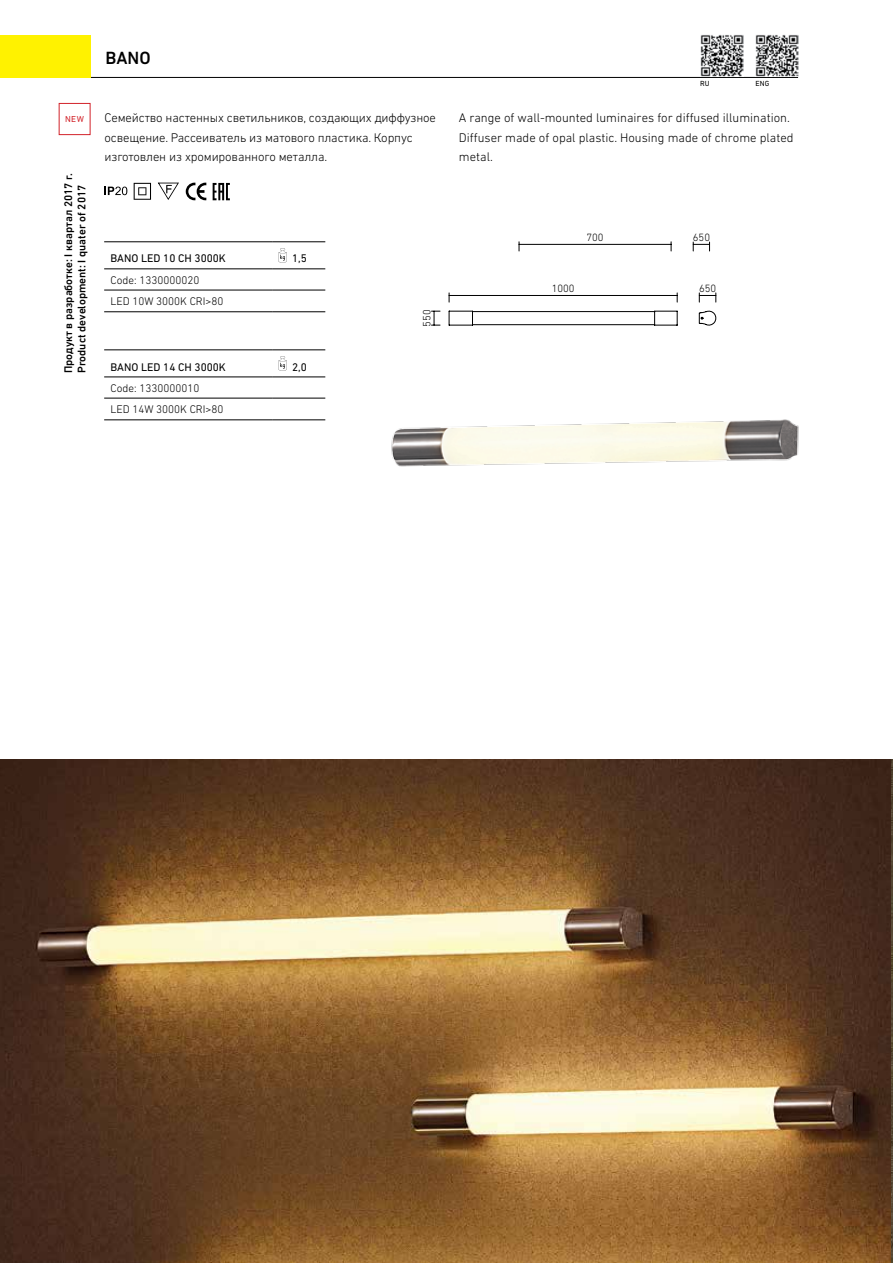
<style>
.page{position:relative;width:893px;height:1263px;background:#fff}
.page>*{position:absolute;margin:0;border:0;box-sizing:border-box;transform-origin:0 0}
.t1{font:500 18px "DIN Next W1 G";color:#000}
.t2{font:300 12.75px/19.5px "DIN Next W1 G";letter-spacing:-.01em;color:#000}
.t3{font:500 11.25px/13.5px "DIN Next W1 G";color:#000}
.t4{font:300 11.25px/21.5px "DIN Next W1 G";color:#000}
.t5{font:11.25px "DIN Next W1 G";color:#000}
.t6{font:300 10.8px "DIN Next W1 G";color:#000}
.t7{font:8.85px "DIN Next W1 G";color:#d2232a}
.t8{font:7.5px "DIN Next W1 G";color:#000}
</style>
<div class="page">
<hr style="left:0;top:77px;width:798px;height:1px;background:#000">
<div style="left:0;top:35px;width:90px;height:43px;background:#fff200"></div>
<img style="left:0;top:759px;width:893px;height:504px">
<svg style="left:448px;top:310px;width:269px;height:16px"></svg>
<hr style="left:519px;top:244px;width:152px;height:1px;background:#000">
<svg style="left:693px;top:242px;width:17px;height:9px"></svg>
<hr style="left:449px;top:295px;width:228px;height:1px;background:#000">
<svg style="left:431px;top:311px;width:9px;height:15px"></svg>
<svg style="left:699px;top:293px;width:17px;height:9px"></svg>
<svg style="left:105px;top:187px;width:22px;height:8px"></svg>
<svg style="left:134px;top:183px;width:17px;height:17px"></svg>
<svg style="left:158px;top:183px;width:21px;height:17px"></svg>
<svg style="left:186px;top:183px;width:20px;height:17px"></svg>
<svg style="left:213px;top:183px;width:17px;height:17px"></svg>
<img style="left:701px;top:35px;width:42px;height:42px">
<img style="left:755px;top:35px;width:43px;height:42px">
<hr style="left:104px;top:242px;width:168px;height:1px;background:#000">
<hr style="left:272px;top:242px;width:53px;height:1px;background:#000">
<hr style="left:104px;top:269px;width:168px;height:1px;background:#000">
<hr style="left:272px;top:269px;width:53px;height:1px;background:#000">
<hr style="left:104px;top:290px;width:168px;height:1px;background:#000">
<hr style="left:272px;top:290px;width:53px;height:1px;background:#000">
<hr style="left:104px;top:311px;width:168px;height:1px;background:#000">
<hr style="left:272px;top:311px;width:53px;height:1px;background:#000">
<svg style="left:278px;top:248px;width:9px;height:14px"></svg>
<hr style="left:104px;top:350px;width:168px;height:1px;background:#000">
<hr style="left:272px;top:350px;width:53px;height:1px;background:#000">
<hr style="left:104px;top:377px;width:168px;height:1px;background:#000">
<hr style="left:272px;top:377px;width:53px;height:1px;background:#000">
<hr style="left:104px;top:398px;width:168px;height:1px;background:#000">
<hr style="left:272px;top:398px;width:53px;height:1px;background:#000">
<hr style="left:104px;top:420px;width:168px;height:1px;background:#000">
<hr style="left:272px;top:420px;width:53px;height:1px;background:#000">
<svg style="left:278px;top:356px;width:9px;height:14px"></svg>
<img style="left:391px;top:419px;width:408px;height:48px">
<svg style="left:59px;top:103px;width:32px;height:32px"></svg>
<p class="t7" style="left:65px;top:114px;width:20px">NEW</p>
<p class="t3" style="left:61px;top:373px;width:201px;rotate:-90deg">Продукт в разработке: I квартал 2017 г.<br>Product development: I quater of 2017</p>
<h1 class="t1" style="left:106px;top:47px;width:47px">BANO</h1>
<p class="t8" style="left:700px;top:80px;width:11px">RU</p>
<p class="t8" style="left:755px;top:80px;width:15px">ENG</p>
<p class="t2" style="left:105px;top:108px;width:333px">Семейство настенных светильников, создающих диффузное освещение. Рассеиватель из матового пластика. Корпус изготовлен из хромированного металла.</p>
<p class="t2" style="left:459px;top:108px;width:336px">A range of wall-mounted luminaires for diffused illumination.<br>Diffuser made of opal plastic. Housing made of chrome plated metal.</p>
<p class="t5" style="left:111px;top:252px;width:117px">BANO LED 10 CH 3000K</p>
<p class="t5" style="left:292px;top:252px;width:16px">1,5</p>
<p class="t4" style="left:111px;top:269px;width:115px">Code: 1330000020<br>LED 10W 3000K CRI&gt;80</p>
<p class="t5" style="left:111px;top:360px;width:117px">BANO LED 14 CH 3000K</p>
<p class="t5" style="left:292px;top:360px;width:16px">2,0</p>
<p class="t4" style="left:111px;top:377px;width:115px">Code: 1330000010<br>LED 14W 3000K CRI&gt;80</p>
<p class="t6" style="left:420px;top:327px;width:19px;rotate:-90deg">550</p>
<p class="t6" style="left:586px;top:231px;width:19px">700</p>
<p class="t6" style="left:693px;top:231px;width:19px">650</p>
<p class="t6" style="left:552px;top:282px;width:24px">1000</p>
<p class="t6" style="left:699px;top:282px;width:19px">650</p>
</div>
